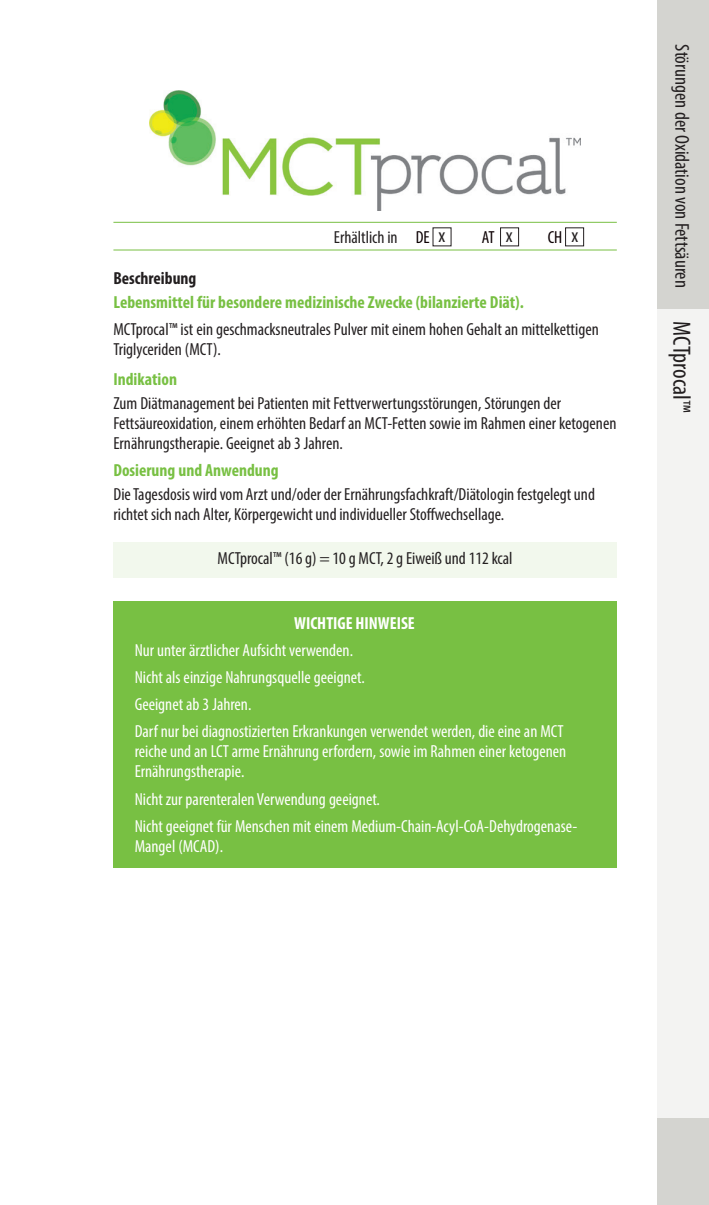
<style>
.page{position:relative;width:709px;height:1205px;background:#fff}
.page>*{position:absolute;margin:0;border:0;box-sizing:border-box;transform-origin:0 0}
.t1{font:condensed 25px "Myriad Pro";color:#231f20}
.t2{font:condensed 20px "Myriad Pro";color:#231f20}
.t3{font:condensed 17.5px/20px "Myriad Pro";color:#231f20}
.t4{font:condensed 17.5px/27px "Myriad Pro";color:#fff}
.t5{font:700 condensed 17.5px "Myriad Pro";color:#78c043}
.t6{font:700 condensed 17.5px "Myriad Pro";color:#fff}
.t7{font:700 condensed 17.5px "Myriad Pro";color:#231f20}
.t8{font:condensed 17.5px "Myriad Pro";color:#0c0003}
.s1{color:#0c0003}
.s2{font-size:20px}
.s3{font-size:20px;color:#231f20}
</style>
<div class="page">
<div style="left:113px;top:542px;width:504px;height:36px;background:#f2f8ed"></div>
<div style="left:500px;top:227px;width:19px;height:19px;border:1px solid #231f20"></div>
<div style="left:565px;top:227px;width:19px;height:19px;border:1px solid #231f20"></div>
<hr style="left:113px;top:250px;width:504px;height:1px;background:#78c043">
<hr style="left:113px;top:222px;width:504px;height:1px;background:#78c043">
<div style="left:657px;top:309px;width:52px;height:809px;background:#f3f3f2"></div>
<div style="left:657px;top:1118px;width:52px;height:87px;background:#d4d4d0"></div>
<div style="left:657px;top:0;width:52px;height:309px;background:#d4d4d0"></div>
<div style="left:113px;top:601px;width:504px;height:267px;background:#78c043"></div>
<img style="left:150px;top:90px;width:430px;height:120px">
<p class="t3" style="left:334px;top:227px;width:113px">Erhältlich in <span class="s1">DE</span> <span class="s2">x</span></p>
<p class="t8" style="left:482px;top:226px;width:32px">AT <span class="s3">x</span></p>
<p class="t8" style="left:547px;top:226px;width:32px">CH <span class="s3">x</span></p>
<p class="t7" style="left:113px;top:267px;width:85px">Beschreibung</p>
<p class="t5" style="left:113px;top:291px;width:412px">Lebensmittel für besondere medizinische Zwecke (bilanzierte Diät).</p>
<p class="t3" style="left:113px;top:319px;width:487px">MCTprocal™ ist ein geschmacksneutrales Pulver mit einem hohen Gehalt an mittelkettigen<br>Triglyceriden (MCT).</p>
<p class="t5" style="left:113px;top:369px;width:65px">Indikation</p>
<p class="t3" style="left:113px;top:393px;width:504px">Zum Diätmanagement bei Patienten mit Fettverwertungsstörungen, Störungen der<br>Fettsäureoxidation, einem erhöhten Bedarf an MCT-Fetten sowie im Rahmen einer ketogenen<br>Ernährungstherapie. Geeignet ab 3 Jahren.</p>
<p class="t5" style="left:113px;top:459px;width:167px">Dosierung und Anwendung</p>
<p class="t3" style="left:113px;top:484px;width:483px">Die Tagesdosis wird vom Arzt und/oder der Ernährungsfachkraft/Diätologin festgelegt und richtet sich nach Alter, Körpergewicht und individueller Stoffwechsellage.</p>
<p class="t3" style="left:218px;top:548px;width:296px">MCTprocal™ (16 g) = 10 g MCT, 2 g Eiweiß und 112 kcal</p>
<p class="t6" style="left:294px;top:612px;width:122px">WICHTIGE HINWEISE</p>
<p class="t4" style="left:135px;top:637px;width:430px">Nur unter ärztlicher Aufsicht verwenden.<br>Nicht als einzige Nahrungsquelle geeignet.<br>Geeignet ab 3 Jahren.<br>Darf nur bei diagnostizierten Erkrankungen verwendet werden, die eine an MCT</p>
<p class="t4" style="left:135px;top:741px;width:433px;line-height:20px">reiche und an LCT arme Ernährung erfordern, sowie im Rahmen einer ketogenen<br>Ernährungstherapie.</p>
<p class="t4" style="left:135px;top:785px;width:444px">Nicht zur parenteralen Verwendung geeignet.<br>Nicht geeignet für Menschen mit einem Medium-Chain-Acyl-CoA-Dehydrogenase-</p>
<p class="t4" style="left:135px;top:832px;width:90px">Mangel (MCAD).</p>
<p class="t2" style="left:694px;top:44px;width:245px;rotate:90deg">Störungen der Oxidation von Fettsäuren</p>
<h1 class="t1" style="left:697px;top:321px;width:93px;rotate:90deg">MCTprocal™</h1>
</div>
